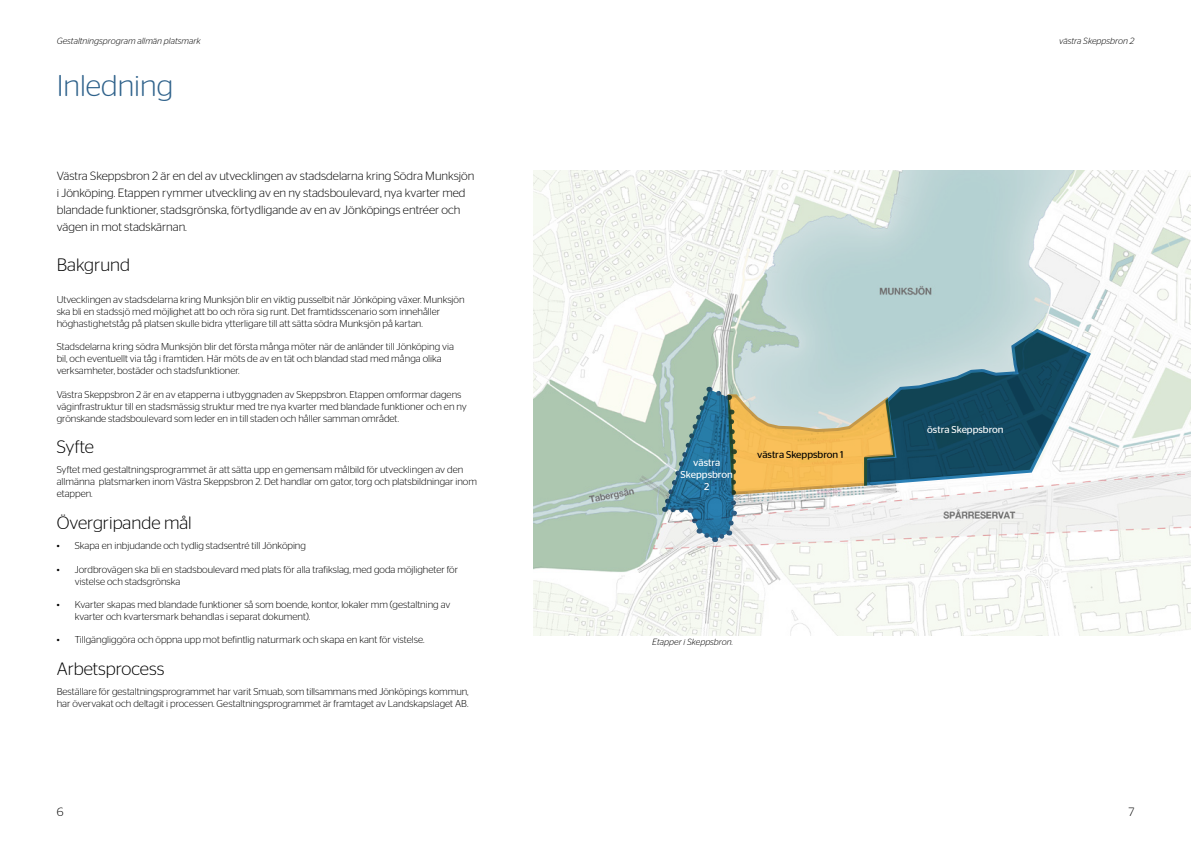
<style>
.page{position:relative;width:1191px;height:842px;background:#fff}
.page>*{position:absolute;margin:0;border:0;box-sizing:border-box;transform-origin:0 0}
.t1{font:300 30px "Stag Sans Round";color:#2f628b}
.t2{font:300 18px "Stag Sans Round";color:#000}
.t3{font:300 12px/17px "Stag Sans Round";color:#000}
.t4{font:300 10px/12px "Stag Sans Round";color:#000}
.t5{font:10px/12px "Stag Sans Round";color:#fff;text-align:center}
.t6{font:10px "Stag Sans Round";color:#000}
.t7{font:italic 300 9px "Stag Sans Round";color:#000}
</style>
<div class="page">
<img style="left:533px;top:170px;width:658px;height:465px">
<svg style="left:661px;top:328px;width:431px;height:215px"></svg>
<p class="t7" style="left:57px;top:35px;width:145px">Gestaltningsprogram allmän platsmark</p>
<p class="t7" style="left:1059px;top:35px;width:77px">västra Skeppsbron 2</p>
<h1 class="t1" style="left:57px;top:69px;width:118px">Inledning</h1>
<p class="t3" style="left:57px;top:167px;width:419px">Västra Skeppsbron 2 är en del av utvecklingen av stadsdelarna kring Södra Munksjön i Jönköping. Etappen rymmer utveckling av en ny stadsboulevard, nya kvarter med blandade funktioner, stadsgrönska, förtydligande av en av Jönköpings entréer och vägen in mot stadskärnan.</p>
<h2 class="t2" style="left:57px;top:255px;width:75px">Bakgrund</h2>
<p class="t4" style="left:57px;top:293px;width:409px">Utvecklingen av stadsdelarna kring Munksjön blir en viktig pusselbit när Jönköping växer. Munksjön ska bli en stadssjö med möjlighet att bo och röra sig runt. Det framtidsscenario som innehåller höghastighetståg på platsen skulle bidra ytterligare till att sätta södra Munksjön på kartan.</p>
<p class="t4" style="left:57px;top:340px;width:399px">Stadsdelarna kring södra Munksjön blir det första många möter när de anländer till Jönköping via bil, och eventuellt via tåg i framtiden. Här möts de av en tät och blandad stad med många olika verksamheter, bostäder och stadsfunktioner.</p>
<p class="t4" style="left:57px;top:388px;width:412px">Västra Skeppsbron 2 är en av etapperna i utbyggnaden av Skeppsbron. Etappen omformar dagens väginfrastruktur till en stadsmässig struktur med tre nya kvarter med blandade funktioner och en ny grönskande stadsboulevard som leder en in till staden och håller samman området.</p>
<h2 class="t2" style="left:57px;top:437px;width:39px">Syfte</h2>
<p class="t4" style="left:57px;top:464px;width:422px">Syftet med gestaltningsprogrammet är att sätta upp en gemensam målbild för utvecklingen av den allmänna platsmarken inom Västra Skeppsbron 2. Det handlar om gator, torg och platsbildningar inom etappen.</p>
<h2 class="t2" style="left:57px;top:512px;width:137px">Övergripande mål</h2>
<p class="t4" style="left:57px;top:540px;width:251px">• Skapa en inbjudande och tydlig stadsentré till Jönköping</p>
<p class="t4" style="left:75px;top:563px;width:385px;text-indent:-18px">• Jordbrovägen ska bli en stadsboulevard med plats för alla trafikslag, med goda möjligheter för vistelse och stadsgrönska</p>
<p class="t4" style="left:75px;top:598px;width:377px;text-indent:-18px">• Kvarter skapas med blandade funktioner så som boende, kontor, lokaler mm (gestaltning av kvarter och kvartersmark behandlas i separat dokument).</p>
<p class="t4" style="left:57px;top:634px;width:369px">• Tillgängliggöra och öppna upp mot befintlig naturmark och skapa en kant för vistelse.</p>
<h2 class="t2" style="left:57px;top:658px;width:109px">Arbetsprocess</h2>
<p class="t4" style="left:57px;top:685px;width:413px">Beställare för gestaltningsprogrammet har varit Smuab, som tillsammans med Jönköpings kommun, har övervakat och deltagit i processen. Gestaltningsprogrammet är framtaget av Landskapslaget AB.</p>
<p class="t5" style="left:680px;top:456px;width:54px">västra<br>Skeppsbron<br>2</p>
<p class="t6" style="left:757px;top:449px;width:88px">västra Skeppsbron 1</p>
<p class="t7" style="left:652px;top:637px;width:82px">Etapper i Skeppsbron.</p>
<p class="t5" style="left:927px;top:424px;width:78px">östra Skeppsbron</p>
<p class="t3" style="left:57px;top:803px;width:8px">6</p>
<p class="t3" style="left:1128px;top:803px;width:7px">7</p>
</div>
